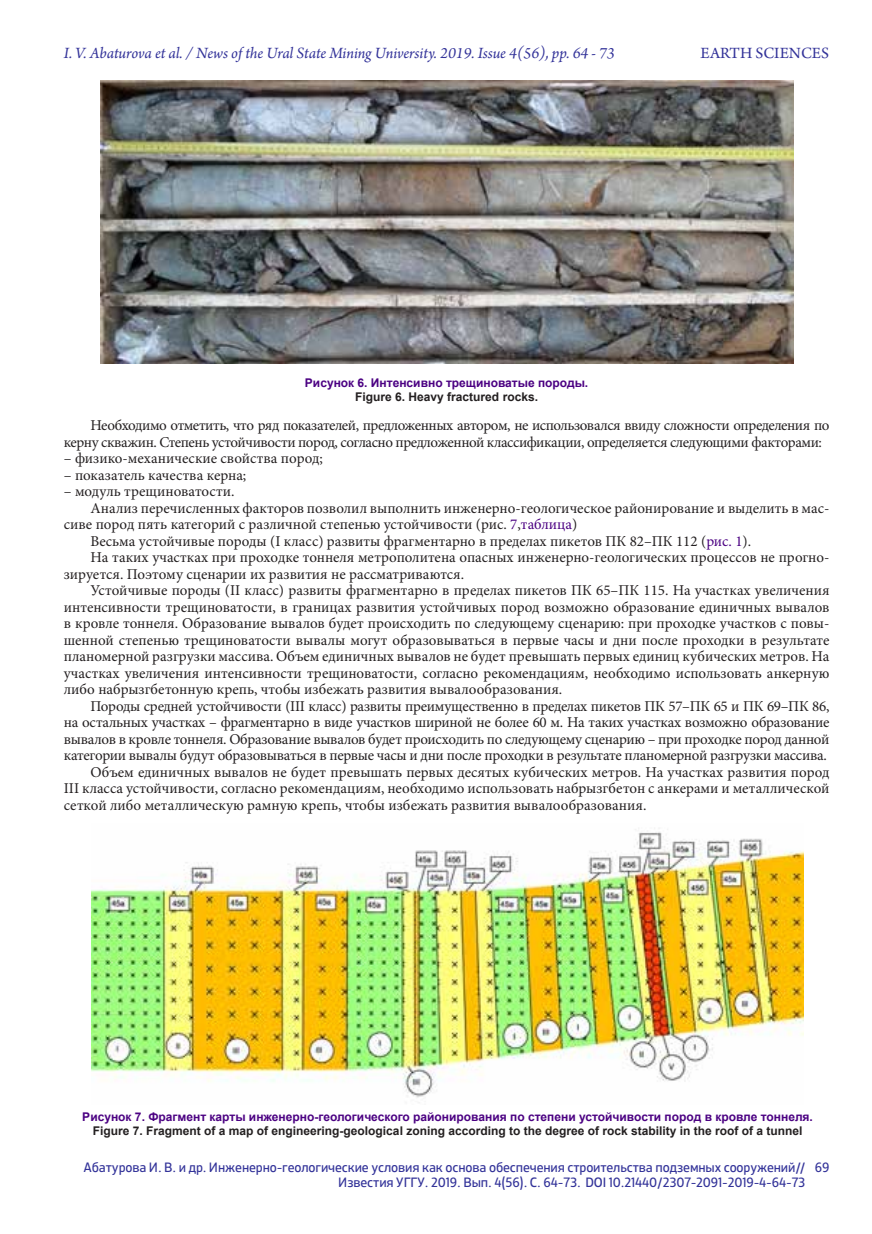
<style>
.page{position:relative;width:872px;height:1234px;background:#fff}
.page>*{position:absolute;margin:0;border:0;box-sizing:border-box;transform-origin:0 0}
.t1{font:italic 16.5px "Arno Pro";letter-spacing:-.005em;color:#339}
.t2{font:16.5px "Arno Pro";color:#339}
.Абзац_списка{font:15px/16.5px "Minion Pro";letter-spacing:-.005em;color:#231f20;text-align:justify}
.Абзац_списка-2{font:15px/16.5px "Minion Pro";letter-spacing:-.03em;color:#231f20}
.t3{font:13.5px/15px "XXII Centar";letter-spacing:-.01em;color:#339;text-align:right}
.Обычный{font:700 12px "Arial";color:#4b0082}
.Обычный-2{font:700 12px "Arial";color:#231f20}
.s1{color:#4b0082}
</style>
<div class="page">
<img style="left:100px;top:81px;width:693px;height:283px">
<img style="left:91px;top:829px;width:713px;height:269px">
<p class="t1" style="left:64px;top:44px;width:552px">I. V. Abaturova et al. / News of the Ural State Mining University. 2019. Issue 4(56), pp. 64 - 73</p>
<p class="t2" style="left:700px;top:44px;width:130px">EARTH SCIENCES</p>
<p class="Обычный" style="left:305px;top:374px;width:285px">Рисунок 6. Интенсивно трещиноватые породы.</p>
<p class="Обычный-2" style="left:355px;top:388px;width:184px">Figure 6. Heavy fractured rocks.</p>
<p class="Абзац_списка-2" style="left:64px;top:417px;width:767px;text-indent:27px">Необходимо отметить, что ряд показателей, предложенных автором, не использовался ввиду сложности определения по керну скважин. Степень устойчивости пород, согласно предложенной классификации, определяется следующими факторами:</p>
<p class="Абзац_списка" style="left:64px;top:450px;width:261px">– физико-механические свойства пород;</p>
<p class="Абзац_списка" style="left:64px;top:466px;width:184px">– показатель качества керна;</p>
<p class="Абзац_списка" style="left:64px;top:483px;width:172px">– модуль трещиноватости.</p>
<p class="Абзац_списка" style="left:64px;top:499px;width:767px;text-indent:27px">Анализ перечисленных факторов позволил выполнить инженерно-геологическое районирование и выделить в мас&shy;сиве пород пять категорий с различной степенью устойчивости (рис. <span class="s1">7</span>,<span class="s1">таблица</span>)</p>
<p class="Абзац_списка" style="left:91px;top:532px;width:662px">Весьма устойчивые породы (I класс) развиты фрагментарно в пределах пикетов ПК 82–ПК 112 (<span class="s1">рис. 1</span>).</p>
<p class="Абзац_списка" style="left:64px;top:549px;width:767px;text-indent:27px">На таких участках при проходке тоннеля метрополитена опасных инженерно-геологических процессов не прогно&shy;зируется. Поэтому сценарии их развития не рассматриваются.</p>
<p class="Абзац_списка" style="left:64px;top:582px;width:767px;text-indent:27px">Устойчивые породы (II класс) развиты фрагментарно в пределах пикетов ПК 65–ПК 115. На участках увеличения интенсивности трещиноватости, в границах развития устойчивых пород возможно образование единичных вывалов в кровле тоннеля. Образование вывалов будет происходить по следующему сценарию: при проходке участков с повы&shy;шенной степенью трещиноватости вывалы могут образовываться в первые часы и дни после проходки в результате планомерной разгрузки массива. Объем единичных вывалов не будет превышать первых единиц кубических метров. На участках увеличения интенсивности трещиноватости, согласно рекомендациям, необходимо использовать анкерную либо набрызгбетонную крепь, чтобы избежать развития вывалообразования.</p>
<p class="Абзац_списка" style="left:64px;top:697px;width:767px;text-indent:27px">Породы средней устойчивости (III класс) развиты преимущественно в пределах пикетов ПК 57–ПК 65 и ПК 69–ПК 86, на остальных участках – фрагментарно в виде участков шириной не более 60 м. На таких участках возможно образование вывалов в кровле тоннеля. Образование вывалов будет происходить по следующему сценарию – при проходке пород данной категории вывалы будут образовываться в первые часы и дни после проходки в результате планомерной разгрузки массива.</p>
<p class="Абзац_списка" style="left:64px;top:763px;width:767px;text-indent:27px">Объем единичных вывалов не будет превышать первых десятых кубических метров. На участках развития пород III класса устойчивости, согласно рекомендациям, необходимо использовать набрызгбетон с анкерами и металлической сеткой либо металлическую рамную крепь, чтобы избежать развития вывалообразования.</p>
<p class="Обычный" style="left:82px;top:1108px;width:732px">Рисунок 7. Фрагмент карты инженерно-геологического районирования по степени устойчивости пород в кровле тоннеля.</p>
<p class="Обычный-2" style="left:93px;top:1121px;width:711px">Figure 7. Fragment of a map of engineering-geological zoning according to the degree of rock stability in the roof of a tunnel</p>
<p class="t3" style="left:84px;top:1159px;width:723px">Абатурова И. В. и др. Инженерно-геологические условия как основа обеспечения строительства подземных сооружений//<br>Известия УГГУ. 2019. Вып. 4(56). С. 64-73. DOI 10.21440/2307-2091-2019-4-64-73</p>
<p class="t3" style="left:814px;top:1159px;width:16px">69</p>
</div>
